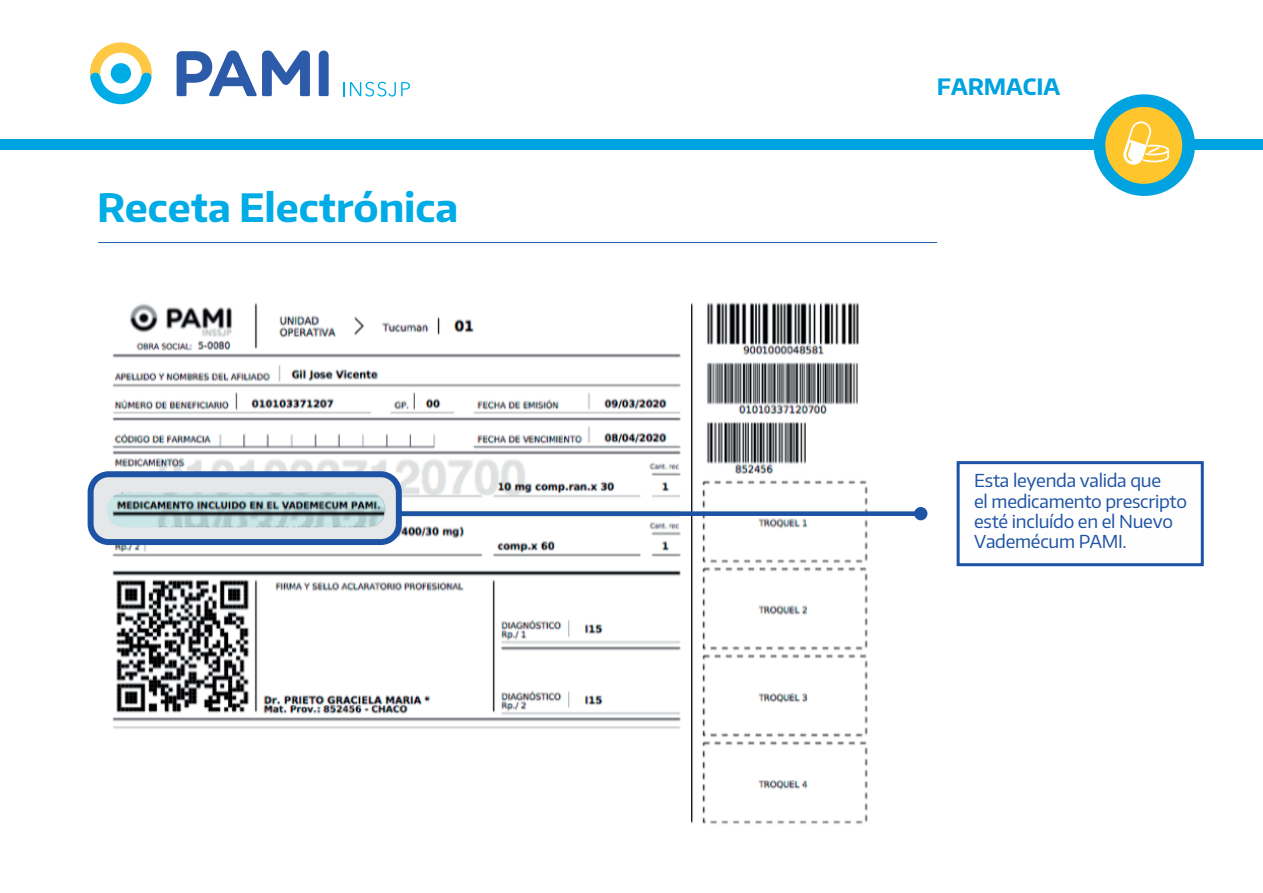
<style>
.page{position:relative;width:1263px;height:893px;background:#fff}
.page>*{position:absolute;margin:0;border:0;box-sizing:border-box;transform-origin:0 0}
.t1{font:700 39px "Encode Sans";letter-spacing:-.005em;color:#00ace6}
.t2{font:700 22.5px "Encode Sans";color:#00a2df}
.t3{font:17.85px/20.4px "Encode Sans";letter-spacing:-.015em;color:#1d53a4}
</style>
<div class="page">
<hr style="left:98px;top:242px;width:839px;height:1px;background:#1e61ab">
<div style="left:0;top:139px;width:1263px;height:11px;background:#00a2df"></div>
<svg style="left:319px;top:51px;width:10px;height:45px"></svg>
<svg style="left:177px;top:51px;width:133px;height:45px"></svg>
<svg style="left:343px;top:82px;width:67px;height:15px"></svg>
<svg style="left:89px;top:42px;width:63px;height:62px"></svg>
<div style="left:1093px;top:94px;width:102px;height:102px;background:#00a2df;border-radius:50%"></div>
<div style="left:1105px;top:107px;width:77px;height:77px;background:#ffc52d;border-radius:50%"></div>
<svg style="left:1123px;top:121px;width:46px;height:44px"></svg>
<img style="left:108px;top:302px;width:760px;height:522px">
<svg style="left:95px;top:474px;width:303px;height:68px;background:#e2e4e7"></svg>
<img style="left:107px;top:493px;width:279px;height:34px;border-radius:17px">
<div style="left:88px;top:471px;width:314px;height:74px;border:6px solid #1d53a4;border-radius:18px"></div>
<div style="left:957px;top:461px;width:247px;height:105px;background:#fffefe;border:3px solid #1d53a4"></div>
<div style="left:398px;top:511px;width:523px;height:5px;background:#1d53a4"></div>
<div style="left:914px;top:507px;width:13px;height:13px;background:#1d53a4;border-radius:50%"></div>
<h1 class="t1" style="left:97px;top:182px;width:363px">Receta Electrónica</h1>
<p class="t2" style="left:937px;top:72px;width:125px">FARMACIA</p>
<p class="t3" style="left:974px;top:470px;width:214px">Esta leyenda valida que<br>el medicamento prescripto esté incluído en el Nuevo<br>Vademécum PAMI.</p>
</div>
